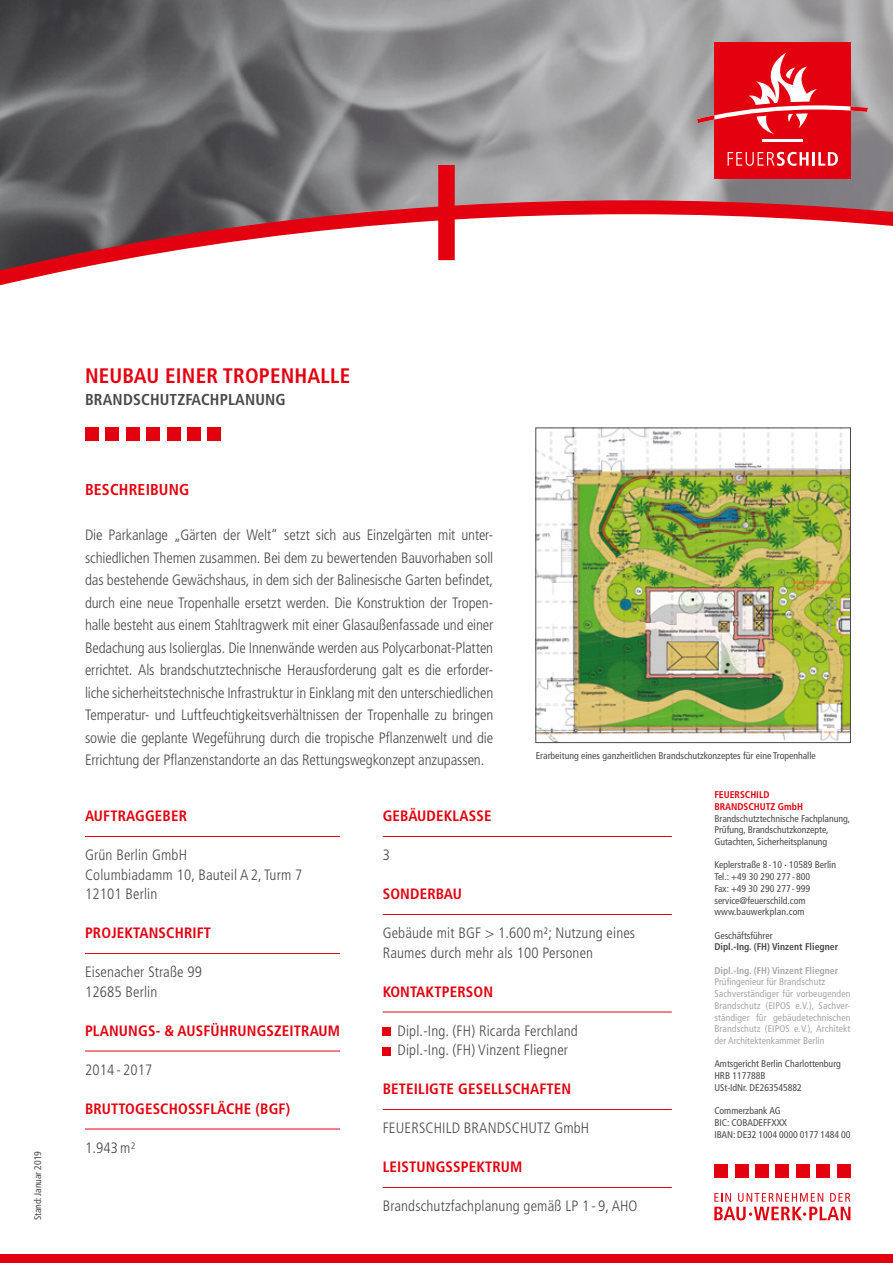
<style>
.page{position:relative;width:893px;height:1263px;background:#fff}
.page>*{position:absolute;margin:0;border:0;box-sizing:border-box;transform-origin:0 0}
.t1{font:700 condensed 21px "Frutiger LT Std";letter-spacing:.01em;color:#e3000f}
.t2{font:700 condensed 15.75px "Frutiger LT Std";letter-spacing:.01em;color:#494948}
.t3{font:700 condensed 15.75px "Frutiger LT Std";letter-spacing:.01em;color:#e3000f}
.t4{font:300 condensed 15px/22.5px "Frutiger LT Std";letter-spacing:.01em;color:#494948}
.t5{font:700 condensed 15px "Frutiger LT Std";letter-spacing:.01em;color:#e3000f}
.t6{font:condensed 9.75px/11.7px "Frutiger LT Std";color:#494948}
.t7{font:condensed 9.75px/11.7px "Frutiger LT Std";letter-spacing:.01em;color:#a7a7a8}
.t8{font:700 condensed 9.75px "Frutiger LT Std";color:#494948}
.t9{font:700 condensed 9.75px "Frutiger LT Std";color:#a7a7a8}
.t10{font:700 condensed 9.75px/11.7px "Frutiger LT Std";color:#e3000f}
</style>
<div class="page">
<img style="left:0;top:0;width:893px;height:165px">
<div style="left:0;top:1254px;width:893px;height:9px;background:#e3000f"></div>
<svg style="left:0;top:165px;width:893px;height:121px"></svg>
<svg style="left:714px;top:1193px;width:136px;height:27px"></svg>
<div style="left:837px;top:1164px;width:13px;height:14px;background:#e3000f"></div>
<div style="left:816px;top:1164px;width:14px;height:14px;background:#e3000f"></div>
<div style="left:796px;top:1164px;width:14px;height:14px;background:#e3000f"></div>
<div style="left:776px;top:1164px;width:13px;height:14px;background:#e3000f"></div>
<div style="left:755px;top:1164px;width:14px;height:14px;background:#e3000f"></div>
<div style="left:735px;top:1164px;width:13px;height:14px;background:#e3000f"></div>
<div style="left:714px;top:1164px;width:14px;height:14px;background:#e3000f"></div>
<div style="left:714px;top:42px;width:136px;height:136px;background:#e3000f"></div>
<hr style="left:762px;top:139px;width:41px;height:2px;background:#fff">
<svg style="left:728px;top:152px;width:81px;height:14px"></svg>
<hr style="left:812px;top:152px;width:3px;height:14px;background:#fff">
<svg style="left:818px;top:152px;width:20px;height:14px"></svg>
<svg style="left:697px;top:53px;width:171px;height:81px"></svg>
<div style="left:208px;top:428px;width:13px;height:13px;background:#e3000f"></div>
<div style="left:187px;top:428px;width:14px;height:13px;background:#e3000f"></div>
<div style="left:167px;top:428px;width:13px;height:13px;background:#e3000f"></div>
<div style="left:146px;top:428px;width:14px;height:13px;background:#e3000f"></div>
<div style="left:126px;top:428px;width:14px;height:13px;background:#e3000f"></div>
<div style="left:106px;top:428px;width:13px;height:13px;background:#e3000f"></div>
<div style="left:85px;top:428px;width:14px;height:13px;background:#e3000f"></div>
<hr style="left:85px;top:836px;width:255px;height:1px;background:#e3000f">
<hr style="left:85px;top:953px;width:255px;height:1px;background:#e3000f">
<hr style="left:85px;top:1051px;width:255px;height:1px;background:#e3000f">
<hr style="left:85px;top:1129px;width:255px;height:1px;background:#e3000f">
<hr style="left:383px;top:836px;width:289px;height:1px;background:#e3000f">
<hr style="left:383px;top:914px;width:289px;height:1px;background:#e3000f">
<hr style="left:383px;top:1012px;width:289px;height:1px;background:#e3000f">
<hr style="left:383px;top:1109px;width:289px;height:1px;background:#e3000f">
<hr style="left:383px;top:1187px;width:289px;height:1px;background:#e3000f">
<div style="left:383px;top:1027px;width:8px;height:9px;background:#e3000f"></div>
<div style="left:383px;top:1047px;width:8px;height:8px;background:#e3000f"></div>
<img style="left:538px;top:430px;width:311px;height:311px">
<div style="left:536px;top:428px;width:315px;height:315px;border:1px solid #494948"></div>
<p class="t6" style="left:32px;top:1220px;width:71px;rotate:-90deg">Stand: Januar 2019</p>
<h1 class="t1" style="left:85px;top:363px;width:267px">NEUBAU EINER TROPENHALLE</h1>
<p class="t2" style="left:85px;top:390px;width:202px">BRANDSCHUTZFACHPLANUNG</p>
<p class="t3" style="left:85px;top:480px;width:106px">BESCHREIBUNG</p>
<p class="t4" style="left:85px;top:524px;width:410px;text-align:justify">Die Parkanlage „Gärten der Welt“ setzt sich aus Einzelgärten mit unter&shy;schiedlichen Themen zusammen. Bei dem zu bewertenden Bauvorhaben soll das bestehende Gewächshaus, in dem sich der Balinesische Garten befindet, durch eine neue Tropenhalle ersetzt werden. Die Konstruktion der Tropen&shy;halle besteht aus einem Stahltragwerk mit einer Glasaußenfassade und einer Bedachung aus Isolierglas. Die Innenwände werden aus Polycarbonat-Platten errichtet. Als brandschutztechnische Herausforderung galt es die erforder&shy;liche sicherheitstechnische Infrastruktur in Einklang mit den unterschiedlichen Temperatur- und Luftfeuchtigkeitsverhältnissen der Tropenhalle zu bringen sowie die geplante Wegeführung durch die tropische Pflanzenwelt und die Errichtung der Pflanzenstandorte an das Rettungswegkonzept anzupassen.</p>
<p class="t6" style="left:536px;top:750px;width:282px">Erarbeitung eines ganzheitlichen Brandschutzkonzeptes für eine Tropenhalle</p>
<p class="t5" style="left:85px;top:807px;width:104px">AUFTRAGGEBER</p>
<p class="t4" style="left:85px;top:846px;width:219px;line-height:19.5px">Grün Berlin GmbH<br>Columbiadamm 10, Bauteil A 2, Turm 7<br>12101 Berlin</p>
<p class="t5" style="left:85px;top:924px;width:128px">PROJEKTANSCHRIFT</p>
<p class="t4" style="left:85px;top:963px;width:118px;line-height:19.5px">Eisenacher Straße 99<br>12685 Berlin</p>
<p class="t5" style="left:85px;top:1022px;width:257px">PLANUNGS- &amp; AUSFÜHRUNGSZEITRAUM</p>
<p class="t4" style="left:85px;top:1059px;width:69px">2014 - 2017</p>
<p class="t5" style="left:85px;top:1100px;width:207px">BRUTTOGESCHOSSFLÄCHE (BGF)</p>
<p class="t4" style="left:85px;top:1137px;width:52px">1.943m²</p>
<p class="t5" style="left:383px;top:807px;width:110px">GEBÄUDEKLASSE</p>
<p class="t4" style="left:383px;top:844px;width:9px">3</p>
<p class="t5" style="left:383px;top:885px;width:81px">SONDERBAU</p>
<p class="t4" style="left:383px;top:924px;width:254px;line-height:19.5px">Gebäude mit BGF &gt; 1.600m²; Nutzung eines<br>Raumes durch mehr als 100 Personen</p>
<p class="t5" style="left:383px;top:983px;width:112px">KONTAKTPERSON</p>
<p class="t4" style="left:398px;top:1021px;width:182px;line-height:19.5px">Dipl.-Ing. (FH) Ricarda Ferchland<br>Dipl.-Ing. (FH) Vinzent Fliegner</p>
<p class="t5" style="left:383px;top:1080px;width:190px">BETEILIGTE GESELLSCHAFTEN</p>
<p class="t4" style="left:383px;top:1117px;width:208px">FEUERSCHILD BRANDSCHUTZ GmbH</p>
<p class="t5" style="left:383px;top:1158px;width:141px">LEISTUNGSSPEKTRUM</p>
<p class="t4" style="left:383px;top:1195px;width:256px">Brandschutzfachplanung gemäß LP 1 - 9, AHO</p>
<p class="t10" style="left:714px;top:789px;width:90px">FEUERSCHILD<br>BRANDSCHUTZ GmbH</p>
<p class="t6" style="left:714px;top:812px;width:137px">Brandschutztechnische Fachplanung,<br>Prüfung, Brandschutzkonzepte,<br>Gutachten, Sicherheitsplanung</p>
<p class="t6" style="left:714px;top:859px;width:123px">Keplerstraße 8 - 10 <sup>•</sup> 10589 Berlin<br>Tel.: +49 30 290 277 - 800<br>Fax: +49 30 290 277 - 999 service@feuerschild.com www.bauwerkplan.com</p>
<p class="t6" style="left:714px;top:929px;width:60px">Geschäftsführer</p>
<p class="t8" style="left:714px;top:941px;width:125px">Dipl.-Ing. (FH) Vinzent Fliegner</p>
<p class="t9" style="left:714px;top:964px;width:125px">Dipl.-Ing. (FH) Vinzent Fliegner</p>
<p class="t7" style="left:714px;top:976px;width:138px">Prüfingenieur für Brandschutz Sachverständiger für vorbeugenden Brandschutz (EIPOS e.V.), Sachver&shy;ständiger für gebäudetechnischen Brandschutz (EIPOS e.V.), Architekt der Architektenkammer Berlin</p>
<p class="t6" style="left:714px;top:1058px;width:128px">Amtsgericht Berlin Charlottenburg<br>HRB 117788B<br>USt-IdNr. DE263545882</p>
<p class="t6" style="left:714px;top:1105px;width:138px">Commerzbank AG<br>BIC: COBADEFFXXX<br>IBAN: DE32 1004 0000 0177 1484 00</p>
</div>
